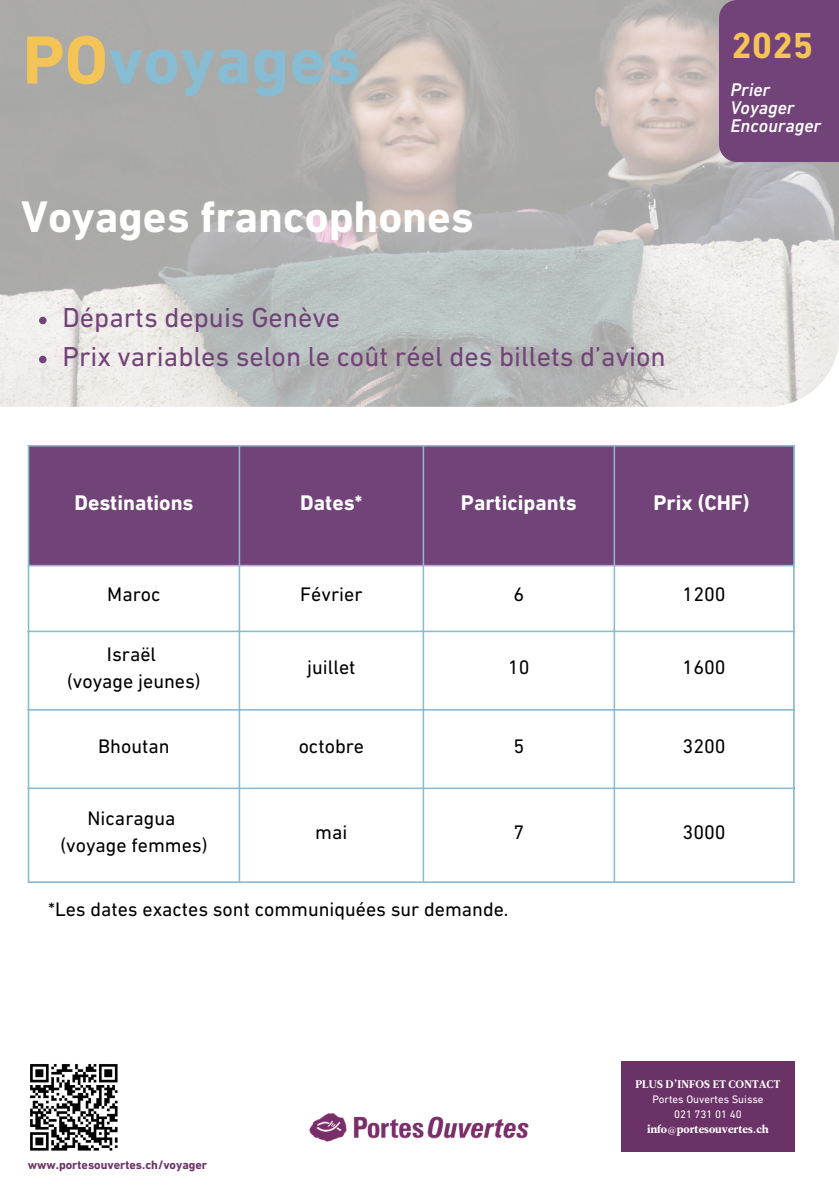
<style>
.page{position:relative;width:839px;height:1191px;background:#fff}
.page>*{position:absolute;margin:0;border:0;box-sizing:border-box;transform-origin:0 0}
.t1{font:700 69.2px "DIN Next LT Pro";color:#87bcd2}
.t2{font:700 45px "DIN Next LT Pro";color:#fff}
.t3{font:700 36.8px "DIN Next LT Pro";color:#f4c556}
.t4{font:28px "DIN Next LT Pro";color:#724379}
.t5{font:700 21.6px "DIN Next LT Pro";color:#fff}
.t6{font:20px "DIN Next LT Pro";color:#000}
.t7{font:19.8px "DIN Next LT Pro";color:#000}
.t8{font:italic 500 18.6px/18px "DIN Next LT Pro";color:#fff}
.t9{font:700 12.2px "DIN Next LT Pro";color:#6b3267}
.t10{font:11px "Leitura News Roman 4";color:#fff}
.t11{font:11px "DIN Next LT Pro";color:#fff}
.s1{color:#f4c556}
</style>
<div class="page">
<div style="left:621px;top:1062px;width:173px;height:90px;background:#6b3267"></div>
<img style="left:30px;top:1064px;width:88px;height:87px">
<img style="left:0;top:0;width:838px;height:406px">
<div style="left:719px;top:0;width:119px;height:162px;background:#724379"></div>
<div style="left:29px;top:447px;width:764px;height:118px;background:#724379"></div>
<hr style="left:28px;top:447px;width:1px;height:434px;background:#87bcd2">
<hr style="left:239px;top:447px;width:1px;height:434px;background:#87bcd2">
<hr style="left:422px;top:447px;width:2px;height:434px;background:#87bcd2">
<hr style="left:613px;top:447px;width:2px;height:434px;background:#87bcd2">
<hr style="left:793px;top:447px;width:1px;height:434px;background:#87bcd2">
<hr style="left:28px;top:445px;width:766px;height:2px;background:#87bcd2">
<hr style="left:28px;top:565px;width:766px;height:1px;background:#87bcd2">
<hr style="left:28px;top:631px;width:766px;height:1px;background:#87bcd2">
<hr style="left:28px;top:709px;width:766px;height:2px;background:#87bcd2">
<hr style="left:28px;top:788px;width:766px;height:1px;background:#87bcd2">
<hr style="left:28px;top:881px;width:766px;height:2px;background:#87bcd2">
<img style="left:309px;top:1113px;width:220px;height:29px">
<svg style="left:39px;top:317px;width:8px;height:7px"></svg>
<svg style="left:39px;top:356px;width:8px;height:7px"></svg>
<p class="t1" style="left:23px;top:32px;width:340px"><span class="s1">PO</span>voyages</p>
<p class="t3" style="left:731px;top:30px;width:83px">2025</p>
<p class="t8" style="left:730px;top:82px;width:92px">Prier<br>Voyager<br>Encourager</p>
<p class="t2" style="left:21px;top:198px;width:454px">Voyages francophones</p>
<p class="t4" style="left:63px;top:306px;width:279px">Départs depuis Genève</p>
<p class="t4" style="left:63px;top:345px;width:604px">Prix variables selon le coût réel des billets d’avion</p>
<h1 class="t5" style="left:74px;top:493px;width:121px">Destinations</h1>
<h3 class="t5" style="left:300px;top:493px;width:64px">Dates*</h3>
<h5 class="t5" style="left:461px;top:493px;width:117px">Participants</h5>
<h2 class="t5" style="left:653px;top:493px;width:98px">Prix (CHF)</h2>
<p class="t6" style="left:107px;top:586px;width:55px">Maroc</p>
<p class="t6" style="left:300px;top:586px;width:64px">Février</p>
<p class="t6" style="left:513px;top:586px;width:12px">6</p>
<p class="t6" style="left:682px;top:586px;width:45px">1200</p>
<p class="t6" style="left:107px;top:646px;width:51px">Israël</p>
<p class="t6" style="left:67px;top:673px;width:135px">(voyage jeunes)</p>
<p class="t6" style="left:307px;top:659px;width:50px">juillet</p>
<p class="t6" style="left:508px;top:659px;width:23px">10</p>
<p class="t6" style="left:682px;top:659px;width:45px">1600</p>
<p class="t6" style="left:98px;top:738px;width:73px">Bhoutan</p>
<p class="t6" style="left:299px;top:738px;width:67px">octobre</p>
<p class="t6" style="left:513px;top:738px;width:12px">5</p>
<p class="t6" style="left:682px;top:738px;width:45px">3200</p>
<p class="t6" style="left:88px;top:810px;width:89px">Nicaragua</p>
<p class="t6" style="left:60px;top:837px;width:148px">(voyage femmes)</p>
<p class="t6" style="left:315px;top:824px;width:34px">mai</p>
<p class="t6" style="left:513px;top:824px;width:12px">7</p>
<p class="t6" style="left:682px;top:824px;width:45px">3000</p>
<p class="t7" style="left:48px;top:901px;width:462px">*Les dates exactes sont communiquées sur demande.</p>
<p class="t9" style="left:28px;top:1160px;width:181px">www.portesouvertes.ch/voyager</p>
<p class="t10" style="left:635px;top:1079px;width:146px">PLUS D’INFOS ET CONTACT</p>
<p class="t11" style="left:652px;top:1095px;width:113px">Portes Ouvertes Suisse</p>
<h6 class="t11" style="left:674px;top:1109px;width:69px">021 731 01 40</h6>
<p class="t10" style="left:647px;top:1124px;width:123px">info@portesouvertes.ch</p>
</div>
